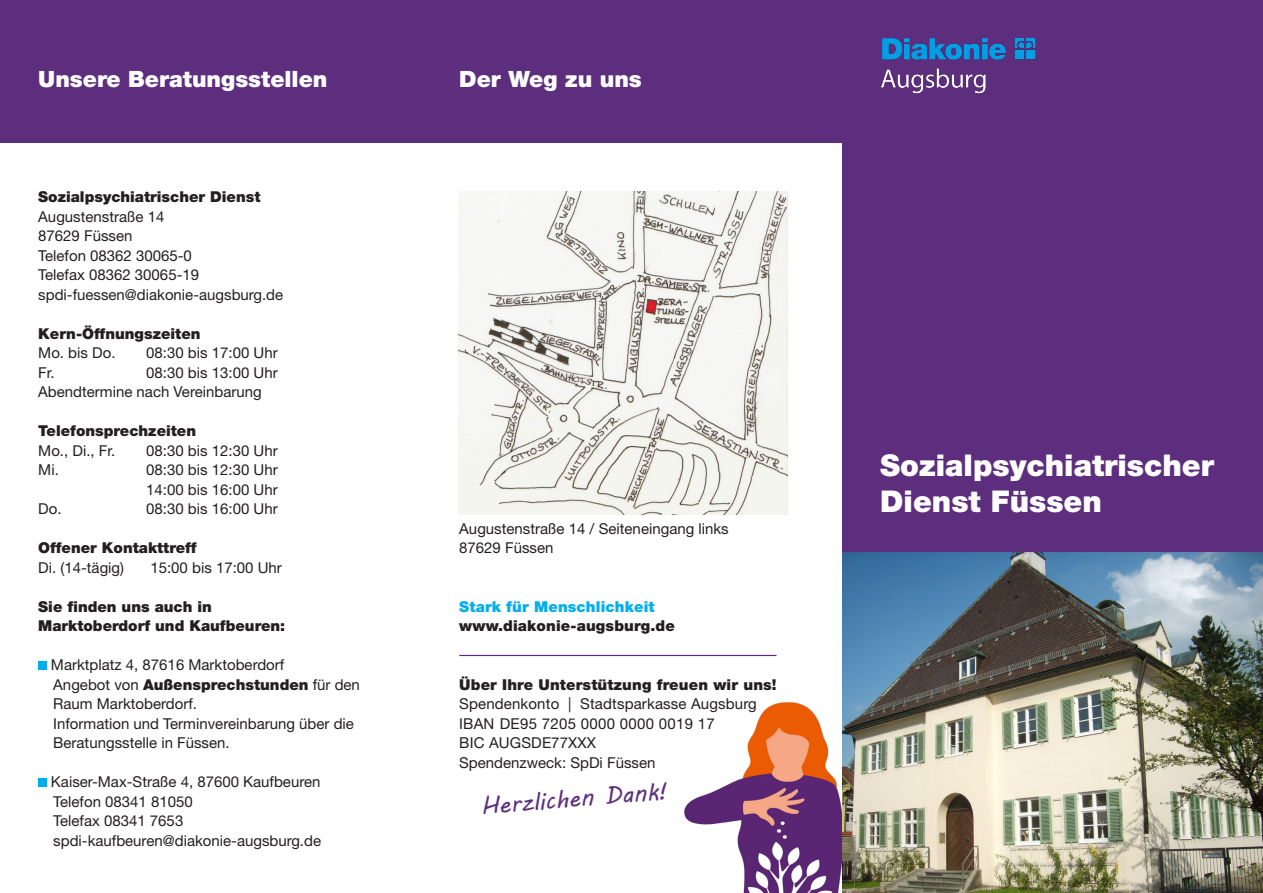
<style>
.page{position:relative;width:1263px;height:893px;background:#fff}
.page>*{position:absolute;margin:0;border:0;box-sizing:border-box;transform-origin:0 0}
.Titel_Head{font:900 30px "Helvetica Neue LT Std";color:#fff}
.t1{font:24px "MV Boli";color:#5e2e7e}
.Head_15_auf_16_74{font:900 22.5px "Helvetica Neue LT Std";color:#fff}
.Copy_8_5_auf_11_16{font:15px/19.5px "Helvetica Neue LT Std";color:#231f20}
.Copy_8_5_auf_11_16-2{font:900 15px/19.5px "Helvetica Neue LT Std";color:#231f20}
.Copy_8_5_auf_11_16-3{font:15px "Helvetica Neue LT Std";letter-spacing:.02em;color:#231f20}
.s1{font-weight:400}
.s2{font-weight:900}
.s3{color:#00aeef}
</style>
<div class="page">
<img style="left:624px;top:654px;width:218px;height:239px">
<div style="left:842px;top:119px;width:421px;height:530px;background:#5e2e7e"></div>
<div style="left:0;top:0;width:1263px;height:143px;background:#5e2e7e"></div>
<div style="left:38px;top:662px;width:9px;height:8px;background:#00aeef"></div>
<div style="left:38px;top:779px;width:9px;height:8px;background:#00aeef"></div>
<img style="left:458px;top:191px;width:330px;height:323px">
<img style="left:881px;top:38px;width:155px;height:56px">
<img style="left:842px;top:553px;width:421px;height:340px">
<hr style="left:459px;top:655px;width:317px;height:1px;background:#5e2e7e">
<p class="Head_15_auf_16_74" style="left:38px;top:66px;width:291px">Unsere Beratungsstellen</p>
<p class="Head_15_auf_16_74" style="left:459px;top:66px;width:184px">Der Weg zu uns</p>
<p class="Copy_8_5_auf_11_16-2" style="left:38px;top:187px;width:224px">Sozialpsychiatrischer Dienst</p>
<p class="Copy_8_5_auf_11_16" style="left:38px;top:206px;width:128px">Augustenstraße 14</p>
<p class="Copy_8_5_auf_11_16" style="left:38px;top:226px;width:96px">87629 Füssen</p>
<p class="Copy_8_5_auf_11_16" style="left:38px;top:245px;width:155px">Telefon 08362 30065-0</p>
<p class="Copy_8_5_auf_11_16" style="left:38px;top:265px;width:162px">Telefax 08362 30065-19</p>
<p class="Copy_8_5_auf_11_16" style="left:38px;top:284px;width:246px">spdi-fuessen@diakonie-augsburg.de</p>
<p class="Copy_8_5_auf_11_16-2" style="left:38px;top:323px;width:164px">Kern-Öffnungszeiten<br><span class="s1">Mo. bis Do.</span></p>
<p class="Copy_8_5_auf_11_16" style="left:146px;top:343px;width:133px">08:30 bis 17:00 Uhr</p>
<p class="Copy_8_5_auf_11_16" style="left:38px;top:362px;width:18px">Fr.</p>
<p class="Copy_8_5_auf_11_16" style="left:146px;top:362px;width:133px">08:30 bis 13:00 Uhr</p>
<p class="Copy_8_5_auf_11_16" style="left:38px;top:382px;width:225px">Abendtermine nach Vereinbarung</p>
<p class="Copy_8_5_auf_11_16-2" style="left:38px;top:421px;width:159px">Telefonsprechzeiten<br><span class="s1">Mo., Di., Fr.</span></p>
<p class="Copy_8_5_auf_11_16" style="left:146px;top:440px;width:133px">08:30 bis 12:30 Uhr</p>
<p class="Copy_8_5_auf_11_16" style="left:38px;top:460px;width:22px">Mi.</p>
<p class="Copy_8_5_auf_11_16" style="left:146px;top:460px;width:133px">08:30 bis 12:30 Uhr</p>
<p class="Copy_8_5_auf_11_16" style="left:146px;top:479px;width:133px">14:00 bis 16:00 Uhr</p>
<p class="Copy_8_5_auf_11_16" style="left:38px;top:499px;width:25px">Do.</p>
<p class="Copy_8_5_auf_11_16" style="left:146px;top:499px;width:133px">08:30 bis 16:00 Uhr</p>
<p class="Copy_8_5_auf_11_16-2" style="left:38px;top:538px;width:160px">Offener Kontakttreff<br><span class="s1">Di. (14-tägig)</span></p>
<p class="Copy_8_5_auf_11_16" style="left:150px;top:557px;width:133px">15:00 bis 17:00 Uhr</p>
<p class="Copy_8_5_auf_11_16-2" style="left:38px;top:596px;width:175px">Sie finden uns auch in</p>
<p class="Copy_8_5_auf_11_16-2" style="left:38px;top:616px;width:248px">Marktoberdorf und Kaufbeuren:</p>
<p class="Copy_8_5_auf_11_16" style="left:51px;top:655px;width:311px">Marktplatz 4, 87616 Marktoberdorf<br>Angebot von <span class="s2">Außensprechstunden</span> für den Raum Marktoberdorf.<br>Information und Terminvereinbarung über die Beratungsstelle in Füssen.</p>
<p class="Copy_8_5_auf_11_16" style="left:51px;top:772px;width:272px">Kaiser-Max-Straße 4, 87600 Kaufbeuren<br>Telefon 08341 81050<br>Telefax 08341 7653 spdi-kaufbeuren@diakonie-augsburg.de</p>
<p class="Copy_8_5_auf_11_16" style="left:459px;top:518px;width:271px">Augustenstraße 14 / Seiteneingang links</p>
<p class="Copy_8_5_auf_11_16" style="left:459px;top:538px;width:96px">87629 Füssen</p>
<p class="Copy_8_5_auf_11_16-2" style="left:459px;top:596px;width:217px"><span class="s3">Stark für Menschlichkeit </span>www.diakonie-augsburg.de</p>
<p class="Copy_8_5_auf_11_16-2" style="left:459px;top:674px;width:319px">Über Ihre Unterstützung freuen wir uns!</p>
<p class="Copy_8_5_auf_11_16" style="left:459px;top:694px;width:299px">Spendenkonto | Stadtsparkasse Augsburg</p>
<p class="Copy_8_5_auf_11_16-3" style="left:459px;top:714px;width:257px">IBAN DE95 7205 0000 0000 0019 17</p>
<p class="Copy_8_5_auf_11_16" style="left:459px;top:733px;width:138px">BIC AUGSDE77XXX</p>
<p class="Copy_8_5_auf_11_16" style="left:459px;top:752px;width:198px">Spendenzweck: SpDi Füssen</p>
<p class="t1" style="left:480px;top:789px;width:187px;rotate:-4deg">Herzlichen Dank!</p>
<p class="Titel_Head" style="left:880px;top:447px;width:335px">Sozialpsychiatrischer</p>
<p class="Titel_Head" style="left:880px;top:483px;width:223px">Dienst Füssen</p>
</div>
